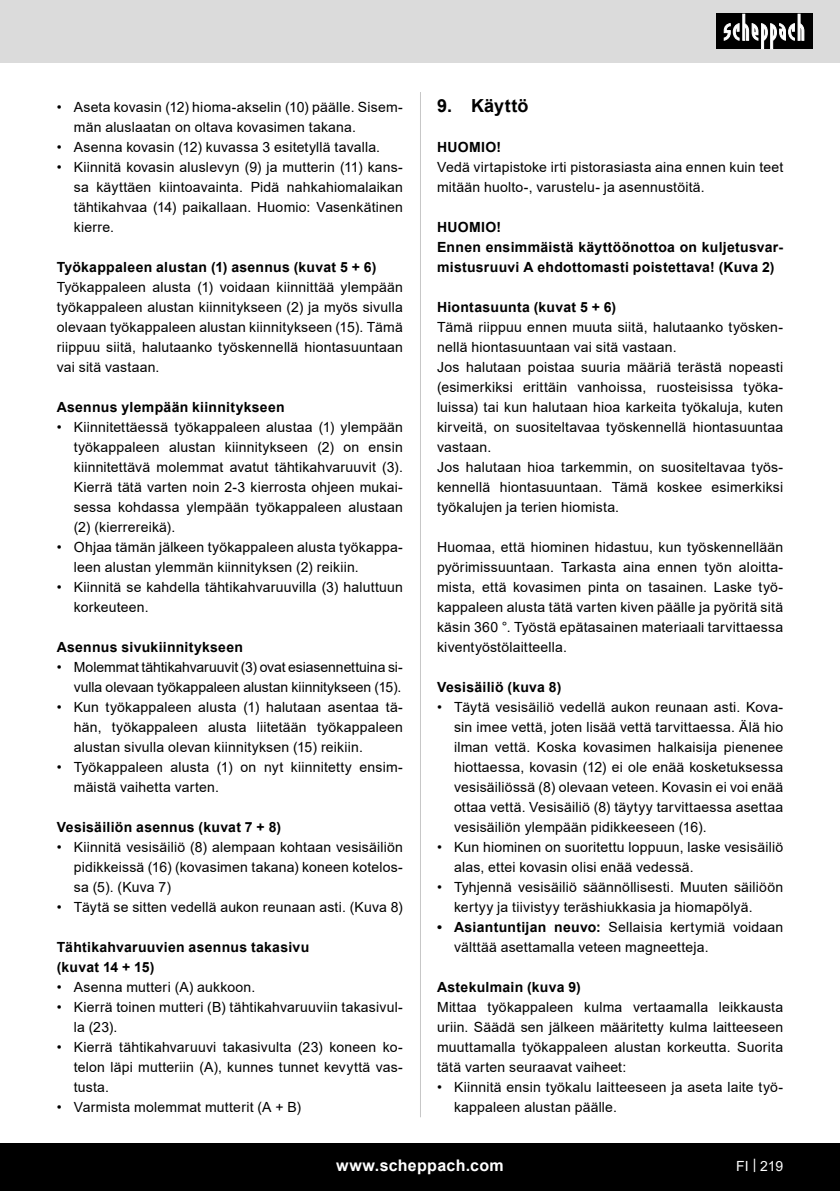
<style>
.page{position:relative;width:840px;height:1191px;background:#fff}
.page>*{position:absolute;margin:0;border:0;box-sizing:border-box;transform-origin:0 0}
.t1{font:700 18px "Arial";letter-spacing:.01em;color:#000}
.t2{font:700 16px "Arial";letter-spacing:.02em;color:#fff}
.t3{font:14px/20px "Arial";letter-spacing:.015em;color:#000}
.t4{font:700 14px/20px "Arial";letter-spacing:.02em;color:#000}
.t5{font:14px/20px "Arial";letter-spacing:-.005em;color:#000;text-align:right}
.t6{font:14px "Arial";color:#fff}
.s1{font-weight:700}
</style>
<div class="page">
<div style="left:0;top:0;width:839px;height:63px;background:#dbdbdb"></div>
<div style="left:0;top:1143px;width:839px;height:48px;background:#000"></div>
<div style="left:716px;top:14px;width:96px;height:35px;background:#000"></div>
<svg style="left:723px;top:14px;width:81px;height:35px"></svg>
<hr style="left:420px;top:92px;width:1px;height:1025px;background:#c7c7c7">
<p class="t3" style="left:74px;top:97px;width:330px;text-indent:-17px">• Aseta kovasin (12) hioma-akselin (10) päälle. Sisem&shy;män aluslaatan on oltava kovasimen takana.</p>
<p class="t3" style="left:57px;top:137px;width:325px">• Asenna kovasin (12) kuvassa 3 esitetyllä tavalla.</p>
<p class="t3" style="left:74px;top:157px;width:330px;text-align:justify;text-indent:-17px">• Kiinnitä kovasin aluslevyn (9) ja mutterin (11) kans&shy;sa käyttäen kiintoavainta. Pidä nahkahiomalaikan tähtikahvaa (14) paikallaan. Huomio: Vasenkätinen kierre.</p>
<p class="t4" style="left:57px;top:257px;width:321px">Työkappaleen alustan (1) asennus (kuvat 5 + 6)</p>
<p class="t3" style="left:57px;top:277px;width:347px;text-align:justify">Työkappaleen alusta (1) voidaan kiinnittää ylempään työkappaleen alustan kiinnitykseen (2) ja myös sivulla olevaan työkappaleen alustan kiinnitykseen (15). Tämä riippuu siitä, halutaanko työskennellä hiontasuuntaan vai sitä vastaan.</p>
<p class="t4" style="left:57px;top:397px;width:229px">Asennus ylempään kiinnitykseen</p>
<p class="t3" style="left:74px;top:417px;width:330px;text-align:justify;text-indent:-17px">• Kiinnitettäessä työkappaleen alustaa (1) ylempään työkappaleen alustan kiinnitykseen (2) on ensin kiinnitettävä molemmat avatut tähtikahvaruuvit (3).<br>Kierrä tätä varten noin 2-3 kierrosta ohjeen mukai&shy;sessa kohdassa ylempään työkappaleen alustaan (2) (kierrereikä).</p>
<p class="t3" style="left:74px;top:537px;width:330px;text-indent:-17px">• Ohjaa tämän jälkeen työkappaleen alusta työkappa&shy;leen alustan ylemmän kiinnityksen (2) reikiin.</p>
<p class="t3" style="left:74px;top:577px;width:330px;text-indent:-17px">• Kiinnitä se kahdella tähtikahvaruuvilla (3) haluttuun korkeuteen.</p>
<p class="t4" style="left:57px;top:637px;width:188px">Asennus sivukiinnitykseen</p>
<p class="t5" style="left:57px;top:657px;width:347px">• Molemmat tähtikahvaruuvit (3) ovat esiasennettuina si&shy;vulla olevaan työkappaleen alustan kiinnitykseen (15).</p>
<p class="t3" style="left:74px;top:697px;width:330px;text-align:justify;text-indent:-17px">• Kun työkappaleen alusta (1) halutaan asentaa tä&shy;hän, työkappaleen alusta liitetään työkappaleen alustan sivulla olevan kiinnityksen (15) reikiin.</p>
<p class="t3" style="left:74px;top:757px;width:330px;text-indent:-17px">• Työkappaleen alusta (1) on nyt kiinnitetty ensim&shy;mäistä vaihetta varten.</p>
<p class="t4" style="left:57px;top:817px;width:226px">Vesisäiliön asennus (kuvat 7 + 8)</p>
<p class="t3" style="left:74px;top:837px;width:330px;text-align:justify;text-indent:-17px">• Kiinnitä vesisäiliö (8) alempaan kohtaan vesisäiliön pidikkeissä (16) (kovasimen takana) koneen kotelos&shy;sa (5). (Kuva 7)</p>
<p class="t3" style="left:57px;top:897px;width:347px">• Täytä se sitten vedellä aukon reunaan asti. (Kuva 8)</p>
<p class="t4" style="left:57px;top:937px;width:254px">Tähtikahvaruuvien asennus takasivu (kuvat 14 + 15)</p>
<p class="t3" style="left:57px;top:977px;width:200px">• Asenna mutteri (A) aukkoon.</p>
<p class="t3" style="left:74px;top:997px;width:330px;text-indent:-17px">• Kierrä toinen mutteri (B) tähtikahvaruuviin takasivul&shy;la (23).</p>
<p class="t3" style="left:74px;top:1037px;width:330px;text-align:justify;text-indent:-17px">• Kierrä tähtikahvaruuvi takasivulta (23) koneen ko&shy;telon läpi mutteriin (A), kunnes tunnet kevyttä vas&shy;tusta.</p>
<p class="t3" style="left:57px;top:1097px;width:246px">• Varmista molemmat mutterit (A + B)</p>
<p class="t1" style="left:437px;top:93px;width:93px">9. Käyttö</p>
<p class="t4" style="left:437px;top:137px;width:66px">HUOMIO!</p>
<p class="t3" style="left:437px;top:157px;width:347px">Vedä virtapistoke irti pistorasiasta aina ennen kuin teet mitään huolto-, varustelu- ja asennustöitä.</p>
<p class="t4" style="left:437px;top:217px;width:66px">HUOMIO!</p>
<p class="t4" style="left:437px;top:237px;width:347px">Ennen ensimmäistä käyttöönottoa on kuljetusvar&shy;mistusruuvi A ehdottomasti poistettava! (Kuva 2)</p>
<p class="t4" style="left:437px;top:297px;width:181px">Hiontasuunta (kuvat 5 + 6)</p>
<p class="t3" style="left:437px;top:317px;width:347px">Tämä riippuu ennen muuta siitä, halutaanko työsken&shy;nellä hiontasuuntaan vai sitä vastaan.</p>
<p class="t3" style="left:437px;top:357px;width:347px;text-align:justify">Jos halutaan poistaa suuria määriä terästä nopeasti (esimerkiksi erittäin vanhoissa, ruosteisissa työka&shy;luissa) tai kun halutaan hioa karkeita työkaluja, kuten kirveitä, on suositeltavaa työskennellä hiontasuuntaa vastaan.</p>
<p class="t3" style="left:437px;top:457px;width:347px;text-align:justify">Jos halutaan hioa tarkemmin, on suositeltavaa työs&shy;kennellä hiontasuuntaan. Tämä koskee esimerkiksi työkalujen ja terien hiomista.</p>
<p class="t3" style="left:437px;top:537px;width:347px;text-align:justify">Huomaa, että hiominen hidastuu, kun työskennellään pyörimissuuntaan. Tarkasta aina ennen työn aloitta&shy;mista, että kovasimen pinta on tasainen. Laske työ&shy;kappaleen alusta tätä varten kiven päälle ja pyöritä sitä käsin 360 °. Työstä epätasainen materiaali tarvittaessa kiventyöstölaitteella.</p>
<p class="t4" style="left:437px;top:677px;width:126px">Vesisäiliö (kuva 8)</p>
<p class="t3" style="left:454px;top:697px;width:330px;text-align:justify;text-indent:-17px">• Täytä vesisäiliö vedellä aukon reunaan asti. Kova&shy;sin imee vettä, joten lisää vettä tarvittaessa. Älä hio ilman vettä. Koska kovasimen halkaisija pienenee hiottaessa, kovasin (12) ei ole enää kosketuksessa vesisäiliössä (8) olevaan veteen. Kovasin ei voi enää ottaa vettä. Vesisäiliö (8) täytyy tarvittaessa asettaa vesisäiliön ylempään pidikkeeseen (16).</p>
<p class="t3" style="left:454px;top:837px;width:330px;text-indent:-17px">• Kun hiominen on suoritettu loppuun, laske vesisäiliö alas, ettei kovasin olisi enää vedessä.</p>
<p class="t3" style="left:454px;top:877px;width:330px;text-indent:-17px">• Tyhjennä vesisäiliö säännöllisesti. Muuten säiliöön kertyy ja tiivistyy teräshiukkasia ja hiomapölyä.</p>
<p class="t3" style="left:454px;top:917px;width:330px;text-indent:-17px"><span class="s1">• Asiantuntijan neuvo:</span> Sellaisia kertymiä voidaan välttää asettamalla veteen magneetteja.</p>
<p class="t4" style="left:437px;top:977px;width:145px">Astekulmain (kuva 9)</p>
<p class="t3" style="left:437px;top:997px;width:347px;text-align:justify">Mittaa työkappaleen kulma vertaamalla leikkausta uriin. Säädä sen jälkeen määritetty kulma laitteeseen muuttamalla työkappaleen alustan korkeutta. Suorita tätä varten seuraavat vaiheet:</p>
<p class="t3" style="left:454px;top:1077px;width:330px;text-indent:-17px">• Kiinnitä ensin työkalu laitteeseen ja aseta laite työ&shy;kappaleen alustan päälle.</p>
<p class="t2" style="left:336px;top:1154px;width:169px">www.scheppach.com</p>
<p class="t6" style="left:735px;top:1156px;width:48px">FI | 219</p>
</div>
